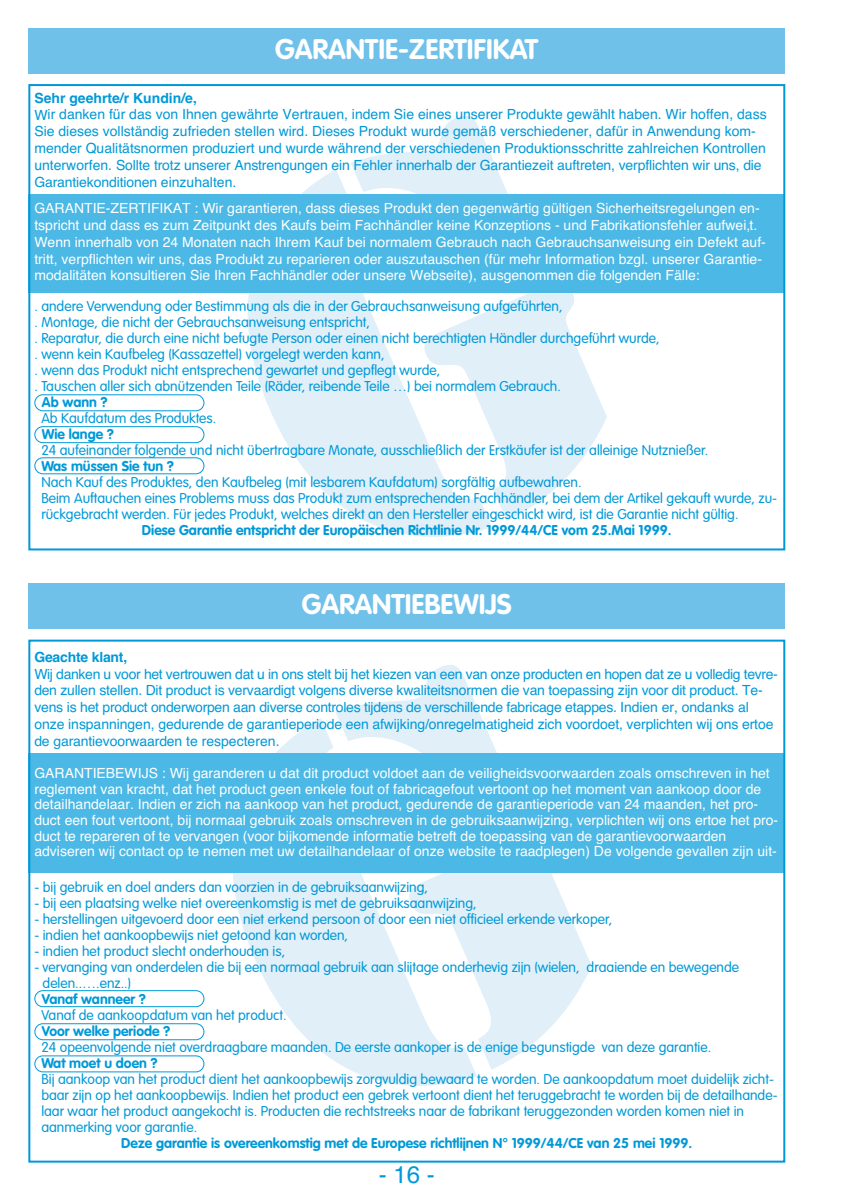
<style>
.page{position:relative;width:842px;height:1191px;background:#fff}
.page>*{position:absolute;margin:0;border:0;box-sizing:border-box;transform-origin:0 0}
.t1{font:700 28px "VAG Rounded";color:#fff}
.t2{font:24px "Helvetica";color:#0099d8}
.t3{font:300 14px/16px "VAG Rounded";color:#0099d8}
.t4{font:14px/15.6px "Helvetica";color:#fff}
.t5{font:14px/16.8px "Helvetica";letter-spacing:-.01em;color:#0099d8}
.t6{font:700 14px "VAG Rounded";color:#0099d8}
.t7{font:700 14px "Helvetica";color:#0099d8}
</style>
<div class="page">
<svg style="left:248px;top:116px;width:359px;height:421px;fill:#e0eff8"></svg>
<div style="left:28px;top:28px;width:757px;height:46px;background:#6fc1ea"></div>
<div style="left:28px;top:194px;width:757px;height:98px;background:#4bb8e5"></div>
<div style="left:28px;top:84px;width:757px;height:466px;border:2px solid #0099d8"></div>
<div style="left:34px;top:457px;width:170px;height:17px;border:2px solid #0099d8;border-radius:9px"></div>
<div style="left:34px;top:394px;width:170px;height:17px;border:2px solid #0099d8;border-radius:9px"></div>
<div style="left:34px;top:426px;width:170px;height:17px;border:2px solid #0099d8;border-radius:9px"></div>
<svg style="left:232px;top:665px;width:360px;height:420px;fill:#e0eff8"></svg>
<div style="left:28px;top:583px;width:757px;height:46px;background:#6fc1ea"></div>
<div style="left:28px;top:754px;width:757px;height:119px;background:#4bb8e5"></div>
<div style="left:34px;top:1055px;width:170px;height:17px;border:2px solid #0099d8;border-radius:9px"></div>
<div style="left:34px;top:990px;width:170px;height:17px;border:2px solid #0099d8;border-radius:9px"></div>
<div style="left:34px;top:1023px;width:170px;height:17px;border:2px solid #0099d8;border-radius:9px"></div>
<h1 class="t1" style="left:275px;top:37px;width:265px">GARANTIE-ZERTIFIKAT</h1>
<p class="t7" style="left:34px;top:90px;width:164px">Sehr geehrte/r Kundin/e,</p>
<p class="t5" style="left:34px;top:106px;width:734px">Wir danken für das von Ihnen gewährte Vertrauen, indem Sie eines unserer Produkte gewählt haben. Wir hoffen, dass Sie dieses vollständig zufrieden stellen wird. Dieses Produkt wurde gemäß verschiedener, dafür in Anwendung kom&shy;mender Qualitätsnormen produziert und wurde während der verschiedenen Produktionsschritte zahlreichen Kontrollen unterworfen. Sollte trotz unserer Anstrengungen ein Fehler innerhalb der Garantiezeit auftreten, verpflichten wir uns, die Garantiekonditionen einzuhalten.</p>
<p class="t4" style="left:34px;top:200px;width:733px;line-height:16.8px">GARANTIE-ZERTIFIKAT : Wir garantieren, dass dieses Produkt den gegenwärtig gültigen Sicherheitsregelungen en&shy;tspricht und dass es zum Zeitpunkt des Kaufs beim Fachhändler keine Konzeptions - und Fabrikationsfehler aufwei‚t.<br>Wenn innerhalb von 24 Monaten nach Ihrem Kauf bei normalem Gebrauch nach Gebrauchsanweisung ein Defekt auf&shy;tritt, verpflichten wir uns, das Produkt zu reparieren oder auszutauschen (für mehr Information bzgl. unserer Garantie&shy;modalitäten konsultieren Sie Ihren Fachhändler oder unsere Webseite), ausgenommen die folgenden Fälle:</p>
<p class="t3" style="left:34px;top:299px;width:627px">. andere Verwendung oder Bestimmung als die in der Gebrauchsanweisung aufgeführten,<br>. Montage, die nicht der Gebrauchsanweisung entspricht,<br>. Reparatur, die durch eine nicht befugte Person oder einen nicht berechtigten Händler durchgeführt wurde, . wenn kein Kaufbeleg (Kassazettel) vorgelegt werden kann,<br>. wenn das Produkt nicht entsprechend gewartet und gepflegt wurde,<br>. Tauschen aller sich abnützenden Teile (Räder, reibende Teile …) bei normalem Gebrauch.</p>
<p class="t6" style="left:42px;top:396px;width:67px">Ab wann ?</p>
<p class="t3" style="left:41px;top:411px;width:176px">Ab Kaufdatum des Produktes.</p>
<p class="t6" style="left:42px;top:428px;width:73px">Wie lange ?</p>
<p class="t3" style="left:41px;top:443px;width:668px">24 aufeinander folgende und nicht übertragbare Monate, ausschließlich der Erstkäufer ist der alleinige Nutznießer.</p>
<p class="t6" style="left:41px;top:460px;width:134px">Was müssen Sie tun ?</p>
<p class="t3" style="left:41px;top:475px;width:737px">Nach Kauf des Produktes, den Kaufbeleg (mit lesbarem Kaufdatum) sorgfältig aufbewahren.<br>Beim Auftauchen eines Problems muss das Produkt zum entsprechenden Fachhändler, bei dem der Artikel gekauft wurde, zu&shy;rückgebracht werden. Für jedes Produkt, welches direkt an den Hersteller eingeschickt wird, ist die Garantie nicht gültig.</p>
<p class="t6" style="left:142px;top:524px;width:531px">Diese Garantie entspricht der Europäischen Richtlinie Nr. 1999/44/CE vom 25.Mai 1999.</p>
<h1 class="t1" style="left:302px;top:592px;width:212px">GARANTIEBEWIJS</h1>
<p class="t7" style="left:34px;top:648px;width:94px">Geachte klant,</p>
<p class="t5" style="left:34px;top:665px;width:745px">Wij danken u voor het vertrouwen dat u in ons stelt bij het kiezen van een van onze producten en hopen dat ze u volledig tevre&shy;den zullen stellen. Dit product is vervaardigt volgens diverse kwaliteitsnormen die van toepassing zijn voor dit product. Te&shy;vens is het product onderworpen aan diverse controles tijdens de verschillende fabricage etappes. Indien er, ondanks al onze inspanningen, gedurende de garantieperiode een afwijking/onregelmatigheid zich voordoet, verplichten wij ons ertoe de garantievoorwaarden te respecteren.</p>
<p class="t4" style="left:34px;top:765px;width:745px">GARANTIEBEWIJS : Wij garanderen u dat dit product voldoet aan de veiligheidsvoorwaarden zoals omschreven in het reglement van kracht, dat het product geen enkele fout of fabricagefout vertoont op het moment van aankoop door de detailhandelaar. Indien er zich na aankoop van het product, gedurende de garantieperiode van 24 maanden, het pro&shy;duct een fout vertoont, bij normaal gebruik zoals omschreven in de gebruiksaanwijzing, verplichten wij ons ertoe het pro&shy;duct te repareren of te vervangen (voor bijkomende informatie betreft de toepassing van de garantievoorwaarden adviseren wij contact op te nemen met uw detailhandelaar of onze website te raadplegen) De volgende gevallen zijn uit-</p>
<p class="t3" style="left:34px;top:879px;width:395px">- bij gebruik en doel anders dan voorzien in de gebruiksaanwijzing,</p>
<p class="t3" style="left:34px;top:895px;width:444px">- bij een plaatsing welke niet overeenkomstig is met de gebruiksaanwijzing,</p>
<p class="t3" style="left:34px;top:911px;width:579px">- herstellingen uitgevoerd door een niet erkend persoon of door een niet officieel erkende verkoper,</p>
<p class="t3" style="left:34px;top:927px;width:315px">- indien het aankoopbewijs niet getoond kan worden,</p>
<p class="t3" style="left:34px;top:943px;width:252px">- indien het product slecht onderhouden is,</p>
<p class="t3" style="left:43px;top:959px;width:698px;text-indent:-8px">- vervanging van onderdelen die bij een normaal gebruik aan slijtage onderhevig zijn (wielen, draaiende en bewegende delen..….enz..)</p>
<p class="t6" style="left:42px;top:992px;width:105px">Vanaf wanneer ?</p>
<p class="t3" style="left:41px;top:1007px;width:247px">Vanaf de aankoopdatum van het product.</p>
<p class="t6" style="left:42px;top:1025px;width:130px">Voor welke periode ?</p>
<p class="t3" style="left:41px;top:1039px;width:671px">24 opeenvolgende niet overdraagbare maanden. De eerste aankoper is de enige begunstigde van deze garantie.</p>
<p class="t6" style="left:41px;top:1057px;width:118px">Wat moet u doen ?</p>
<p class="t3" style="left:41px;top:1071px;width:738px">Bij aankoop van het product dient het aankoopbewijs zorgvuldig bewaard te worden. De aankoopdatum moet duidelijk zicht&shy;baar zijn op het aankoopbewijs. Indien het product een gebrek vertoont dient het teruggebracht te worden bij de detailhande&shy;laar waar het product aangekocht is. Producten die rechtstreeks naar de fabrikant teruggezonden worden komen niet in aanmerking voor garantie.</p>
<p class="t6" style="left:121px;top:1137px;width:573px">Deze garantie is overeenkomstig met de Europese richtlijnen N° 1999/44/CE van 25 mei 1999.</p>
<h2 class="t2" style="left:379px;top:1160px;width:58px">-16-</h2>
</div>
